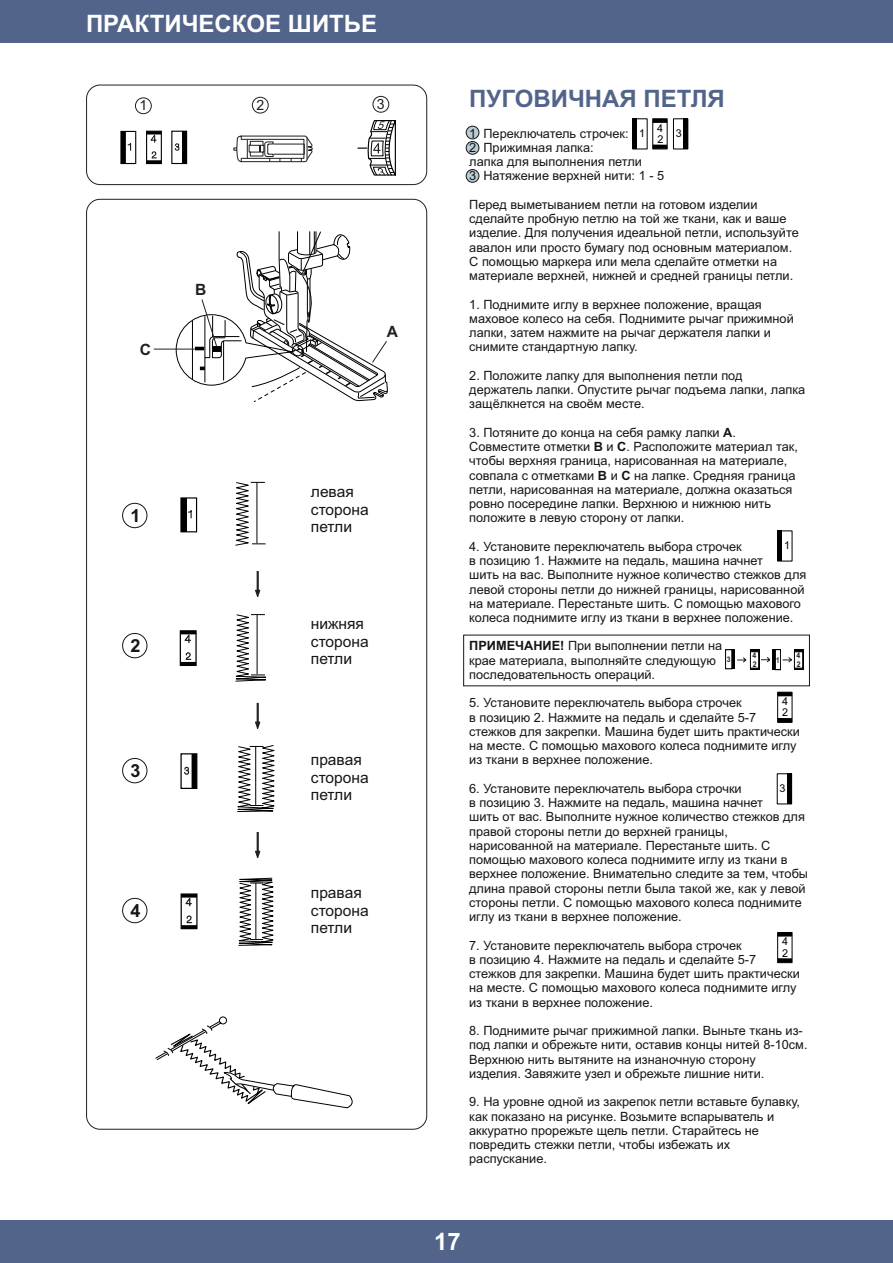
<style>
.page{position:relative;width:893px;height:1263px;background:#fff}
.page>*{position:absolute;margin:0;border:0;box-sizing:border-box;transform-origin:0 0}
.t1{font:700 24px "Arial";color:#fff}
.t2{font:700 24px "Arial";color:#52648a}
.t3{font:700 18px "Arial";color:#151616}
.t4{font:15.6px/17.4px "Arial";color:#151616}
.t5{font:700 15.6px "Arial";color:#231f20}
.t6{font:14.1px "Arial";color:#231f20}
.t7{font:12.75px/14.2px "Arial";color:#151616}
.t8{font:10.8px/11.2px "Arial";color:#000}
.t9{font:700 8.1px "Arial";color:#231f20;scale:.77 1}
.t10{font:700 7.8px/8.7px "Arial";color:#231f20;scale:.89 1}
.t11{font:700 7.65px "Arial";color:#231f20;scale:.89 1}
.s1{font-weight:700}
</style>
<div class="page">
<div style="left:0;top:0;width:893px;height:43px;background:#52648a"></div>
<div style="left:0;top:1220px;width:893px;height:43px;background:#52648a"></div>
<svg style="left:86px;top:199px;width:341px;height:931px"></svg>
<svg style="left:232px;top:481px;width:34px;height:65px"></svg>
<hr style="left:257px;top:482px;width:1px;height:61px;background:#000">
<svg style="left:216px;top:614px;width:73px;height:68px"></svg>
<hr style="left:257px;top:615px;width:1px;height:59px;background:#000">
<svg style="left:213px;top:744px;width:88px;height:68px"></svg>
<hr style="left:255px;top:746px;width:1px;height:59px;background:#000">
<svg style="left:210px;top:877px;width:88px;height:69px"></svg>
<hr style="left:256px;top:883px;width:1px;height:56px;background:#000">
<div style="left:180px;top:497px;width:17px;height:35px;border:1px solid #000"></div>
<div style="left:181px;top:498px;width:5px;height:34px;background:#000"></div>
<svg style="left:187px;top:504px;width:5px;height:15px"></svg>
<div style="left:180px;top:630px;width:17px;height:36px;border:1px solid #000"></div>
<hr style="left:180px;top:662px;width:16px;height:3px;background:#000">
<hr style="left:180px;top:631px;width:16px;height:3px;background:#000">
<svg style="left:183px;top:634px;width:9px;height:28px"></svg>
<div style="left:180px;top:753px;width:17px;height:36px;border:1px solid #000"></div>
<div style="left:192px;top:754px;width:5px;height:34px;background:#000"></div>
<svg style="left:183px;top:767px;width:7px;height:8px"></svg>
<div style="left:181px;top:893px;width:17px;height:36px;border:1px solid #000"></div>
<svg style="left:181px;top:925px;width:16px;height:4px"></svg>
<hr style="left:181px;top:894px;width:16px;height:3px;background:#000">
<svg style="left:184px;top:897px;width:9px;height:31px"></svg>
<svg style="left:255px;top:571px;width:5px;height:27px"></svg>
<div style="left:466px;top:126px;width:13px;height:13px;background:#b8cbd6;border:1px solid #151616;border-radius:50%"></div>
<div style="left:466px;top:141px;width:13px;height:14px;background:#b8cbd6;border:1px solid #151616;border-radius:50%"></div>
<div style="left:466px;top:169px;width:13px;height:14px;background:#b8cbd6;border:1px solid #151616;border-radius:50%"></div>
<svg style="left:155px;top:1016px;width:202px;height:97px"></svg>
<svg style="left:153px;top:231px;width:235px;height:172px"></svg>
<div style="left:725px;top:649px;width:9px;height:20px;background:#000"></div>
<div style="left:725px;top:649px;width:7px;height:20px;background:#fff;border:1px solid #000"></div>
<div style="left:632px;top:118px;width:16px;height:31px;border:1px solid #000"></div>
<hr style="left:633px;top:119px;width:4px;height:30px;background:#000">
<svg style="left:737px;top:657px;width:55px;height:6px"></svg>
<div style="left:652px;top:118px;width:16px;height:31px;border:1px solid #000"></div>
<svg style="left:653px;top:119px;width:14px;height:4px"></svg>
<svg style="left:653px;top:145px;width:14px;height:4px"></svg>
<div style="left:750px;top:649px;width:9px;height:21px;background:#060606"></div>
<div style="left:750px;top:651px;width:9px;height:17px;background:#fff;border:1px solid #000"></div>
<div style="left:673px;top:118px;width:15px;height:31px;border:1px solid #000"></div>
<hr style="left:684px;top:119px;width:4px;height:30px;background:#000">
<div style="left:772px;top:649px;width:9px;height:21px;background:#000"></div>
<svg style="left:775px;top:650px;width:6px;height:20px"></svg>
<div style="left:794px;top:649px;width:9px;height:21px;background:#060606"></div>
<div style="left:794px;top:651px;width:9px;height:17px;background:#fff;border:1px solid #000"></div>
<svg style="left:255px;top:703px;width:5px;height:27px"></svg>
<svg style="left:255px;top:832px;width:5px;height:27px"></svg>
<div style="left:777px;top:530px;width:15px;height:31px;border:1px solid #000"></div>
<hr style="left:778px;top:531px;width:4px;height:30px;background:#000">
<div style="left:777px;top:692px;width:15px;height:31px;border:1px solid #000"></div>
<hr style="left:777px;top:692px;width:15px;height:4px;background:#000">
<svg style="left:777px;top:718px;width:15px;height:4px"></svg>
<div style="left:787px;top:774px;width:5px;height:30px;background:#000"></div>
<div style="left:777px;top:932px;width:15px;height:31px;border:1px solid #000"></div>
<div style="left:777px;top:932px;width:15px;height:5px;background:#000"></div>
<svg style="left:777px;top:958px;width:15px;height:4px"></svg>
<svg style="left:86px;top:84px;width:341px;height:101px"></svg>
<div style="left:122px;top:503px;width:25px;height:25px;border:1px solid #151616;border-radius:50%"></div>
<div style="left:122px;top:633px;width:25px;height:25px;border:1px solid #151616;border-radius:50%"></div>
<div style="left:122px;top:758px;width:25px;height:25px;border:1px solid #151616;border-radius:50%"></div>
<div style="left:122px;top:898px;width:25px;height:25px;border:1px solid #151616;border-radius:50%"></div>
<h1 class="t1" style="left:86px;top:15px;width:293px">ПРАКТИЧЕСКОЕ ШИТЬЕ</h1>
<p class="t6" style="left:139px;top:100px;width:9px">1</p>
<p class="t6" style="left:256px;top:100px;width:9px">2</p>
<p class="t6" style="left:377px;top:99px;width:9px">3</p>
<p class="t5" style="left:140px;top:343px;width:13px">C</p>
<p class="t5" style="left:195px;top:284px;width:13px">B</p>
<h2 class="t3" style="left:130px;top:509px;width:12px">1</h2>
<h2 class="t3" style="left:130px;top:639px;width:12px">2</h2>
<h2 class="t3" style="left:130px;top:764px;width:12px">3</h2>
<h2 class="t3" style="left:130px;top:904px;width:12px">4</h2>
<p class="t5" style="left:387px;top:326px;width:13px">A</p>
<p class="t4" style="left:311px;top:484px;width:59px">левая сторона петли</p>
<p class="t4" style="left:311px;top:617px;width:59px">нижняя сторона петли</p>
<p class="t4" style="left:311px;top:752px;width:59px">правая сторона петли</p>
<p class="t4" style="left:311px;top:885px;width:59px">правая сторона петли</p>
<h1 class="t2" style="left:469px;top:89px;width:257px">ПУГОВИЧНАЯ ПЕТЛЯ</h1>
<p class="t7" style="left:469px;top:127px;width:196px">1 Переключатель строчек:<br>2 Прижимная лапка:<br>лапка для выполнения петли<br>3 Натяжение верхней нити: 1 - 5</p>
<p class="t7" style="left:469px;top:198px;width:331px">Перед выметыванием петли на готовом изделии сделайте пробную петлю на той же ткани, как и ваше изделие. Для получения идеальной петли, используйте авалон или просто бумагу под основным материалом.<br>С помощью маркера или мела сделайте отметки на материале верхней, нижней и средней границы петли.</p>
<p class="t7" style="left:469px;top:298px;width:326px">1. Поднимите иглу в верхнее положение, вращая маховое колесо на себя. Поднимите рычаг прижимной лапки, затем нажмите на рычаг держателя лапки и снимите стандартную лапку.</p>
<p class="t7" style="left:469px;top:369px;width:338px">2. Положите лапку для выполнения петли под держатель лапки. Опустите рычаг подъема лапки, лапка защёлкнется на своём месте.</p>
<p class="t7" style="left:469px;top:426px;width:330px">3. Потяните до конца на себя рамку лапки <span class="s1">А</span>.<br>Совместите отметки <span class="s1">В</span> и <span class="s1">С</span>. Расположите материал так, чтобы верхняя граница, нарисованная на материале, совпала с отметками <span class="s1">В</span> и <span class="s1">С</span> на лапке. Средняя граница петли, нарисованная на материале, должна оказаться ровно посередине лапки. Верхнюю и нижнюю нить положите в левую сторону от лапки.</p>
<p class="t7" style="left:469px;top:540px;width:339px">4. Установите переключатель выбора строчек<br>в позицию 1. Нажмите на педаль, машина начнет<br>шить на вас. Выполните нужное количество стежков для левой стороны петли до нижней границы, нарисованной на материале. Перестаньте шить. С помощью махового колеса поднимите иглу из ткани в верхнее положение.</p>
<p class="t7" style="left:469px;top:640px;width:255px"><span class="s1">ПРИМЕЧАНИЕ!</span> При выполнении петли на крае материала, выполняйте следующую последовательность операций.</p>
<p class="t7" style="left:469px;top:697px;width:332px">5. Установите переключатель выбора строчек<br>в позицию 2. Нажмите на педаль и сделайте 5-7 стежков для закрепки. Машина будет шить практически на месте. С помощью махового колеса поднимите иглу из ткани в верхнее положение.</p>
<p class="t7" style="left:469px;top:782px;width:340px">6. Установите переключатель выбора строчки<br>в позицию 3. Нажмите на педаль, машина начнет<br>шить от вас. Выполните нужное количество стежков для правой стороны петли до верхней границы, нарисованной на материале. Перестаньте шить. С помощью махового колеса поднимите иглу из ткани в верхнее положение. Внимательно следите за тем, чтобы длина правой стороны петли была такой же, как у левой стороны петли. С помощью махового колеса поднимите иглу из ткани в верхнее положение.</p>
<p class="t7" style="left:469px;top:939px;width:332px">7. Установите переключатель выбора строчек<br>в позицию 4. Нажмите на педаль и сделайте 5-7 стежков для закрепки. Машина будет шить практически на месте. С помощью махового колеса поднимите иглу из ткани в верхнее положение.</p>
<p class="t7" style="left:469px;top:1025px;width:340px">8. Поднимите рычаг прижимной лапки. Выньте ткань из&shy;под лапки и обрежьте нити, оставив концы нитей 8-10см.<br>Верхнюю нить вытяните на изнаночную сторону изделия. Завяжите узел и обрежьте лишние нити.</p>
<p class="t7" style="left:469px;top:1096px;width:332px">9. На уровне одной из закрепок петли вставьте булавку, как показано на рисунке. Возьмите вспарыватель и аккуратно прорежьте щель петли. Старайтесь не повредить стежки петли, чтобы избежать их распускание.</p>
<p class="t8" style="left:639px;top:127px;width:26px;line-height:8.9px;text-align:right">1 4<br>2</p>
<p class="t8" style="left:676px;top:128px;width:8px">3</p>
<p class="t8" style="left:784px;top:540px;width:8px">1</p>
<p class="t10" style="left:752px;top:652px;width:6px">4<br>2</p>
<p class="t9" style="left:776px;top:657px;width:6px">1</p>
<p class="t10" style="left:796px;top:652px;width:6px">4<br>2</p>
<p class="t11" style="left:727px;top:657px;width:6px">3</p>
<p class="t8" style="left:782px;top:697px;width:8px">4<br>2</p>
<p class="t8" style="left:780px;top:783px;width:8px">3</p>
<p class="t8" style="left:782px;top:937px;width:8px">4<br>2</p>
<h1 class="t1" style="left:434px;top:1233px;width:28px">17</h1>
</div>
